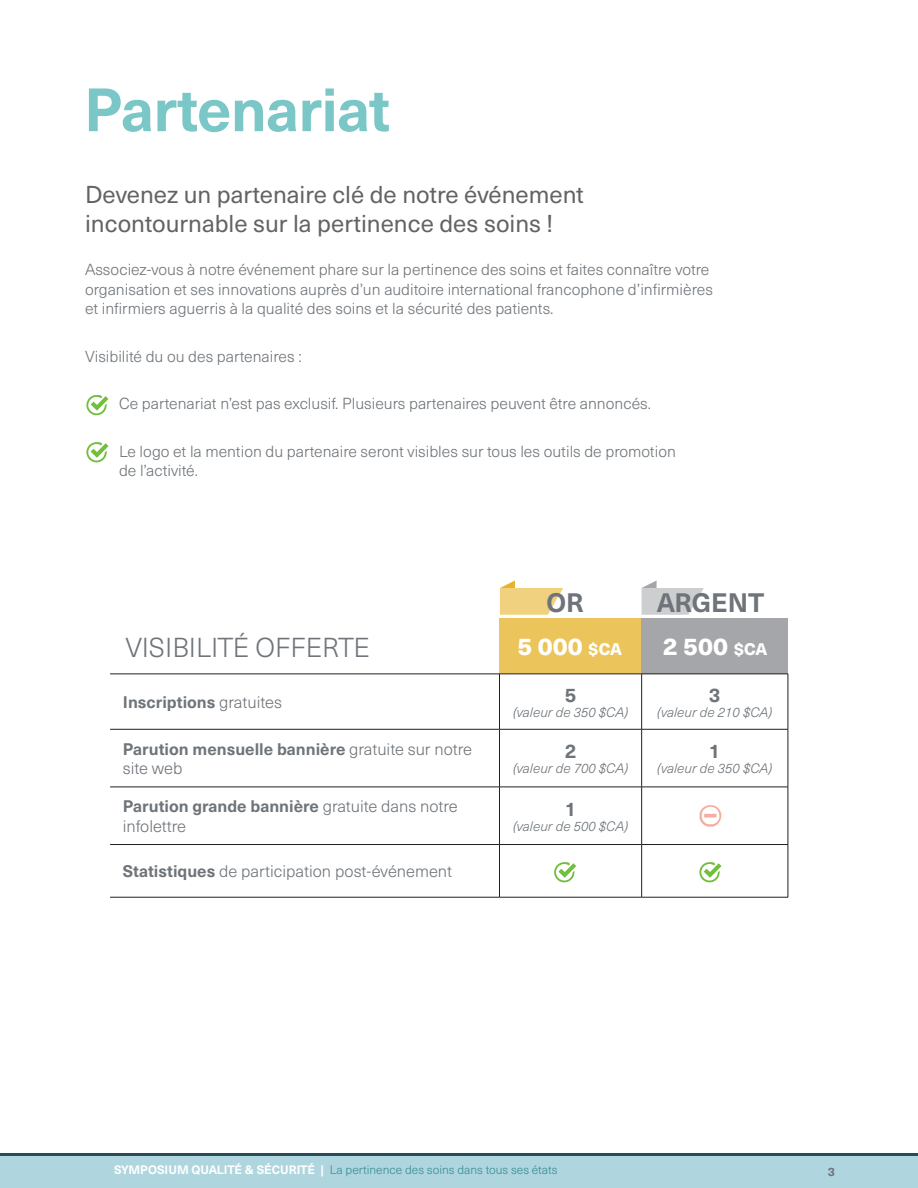
<style>
.page{position:relative;width:918px;height:1188px;background:#fff}
.page>*{position:absolute;margin:0;border:0;box-sizing:border-box;transform-origin:0 0}
.t1{font:700 60px "Neue Haas Unica W1 G";letter-spacing:-.01em;color:#7bc7c7}
.Paragraphe{font:300 27px "Neue Haas Unica W1 G";color:#6e7479}
.Paragraphe-2{font:700 26.25px "Neue Haas Unica W1 G";letter-spacing:-.005em;color:#6e7479}
.Sous-titre{font:24px/28.8px "Neue Haas Unica W1 G";color:#636366}
.Paragraphe-3{font:800 24px "Neue Haas Unica W1 G";color:#fff}
.Paragraphe-4{font:700 19.5px "Neue Haas Unica W1 G";color:#6e7479}
.Paragraphe-5{font:300 16.5px/19.5px "Neue Haas Unica W1 G";color:#6e7479}
.Paragraphe-6{font:700 16.5px/19.5px "Neue Haas Unica W1 G";color:#6e7479}
.Paragraphe-7{font:300 15.75px/19.5px "Neue Haas Unica W1 G";color:#6e7479}
.Paragraphe-8{font:italic 300 13.5px "Neue Haas Unica W1 G";color:#6e7479}
.t2{font:300 12px "Neue Haas Unica W1 G";color:#388d92}
.t3{font:700 12px "Neue Haas Unica W1 G";color:#6e7479}
.s1{font-size:16.5px}
.s2{font-weight:300}
.s3{font-weight:700}
.s4{font-weight:700;color:#fff}
</style>
<div class="page">
<svg style="left:642px;top:580px;width:62px;height:35px"></svg>
<svg style="left:500px;top:580px;width:63px;height:35px"></svg>
<div style="left:0;top:1154px;width:918px;height:34px;background:#afd5de"></div>
<hr style="left:0;top:1153px;width:918px;height:2px;background:#274d5a">
<div style="left:499px;top:619px;width:143px;height:55px;background:#ecc45c"></div>
<div style="left:642px;top:619px;width:146px;height:55px;background:#a5a6aa"></div>
<hr style="left:500px;top:674px;width:142px;height:1px;background:#231f20">
<hr style="left:642px;top:674px;width:146px;height:1px;background:#231f20">
<hr style="left:641px;top:674px;width:1px;height:55px;background:#231f20">
<hr style="left:500px;top:729px;width:142px;height:1px;background:#231f20">
<hr style="left:642px;top:729px;width:146px;height:1px;background:#231f20">
<hr style="left:641px;top:729px;width:1px;height:58px;background:#231f20">
<hr style="left:500px;top:787px;width:142px;height:1px;background:#231f20">
<hr style="left:642px;top:787px;width:146px;height:1px;background:#231f20">
<hr style="left:641px;top:787px;width:1px;height:57px;background:#231f20">
<hr style="left:500px;top:844px;width:142px;height:1px;background:#231f20">
<hr style="left:642px;top:844px;width:146px;height:1px;background:#231f20">
<hr style="left:641px;top:845px;width:1px;height:52px;background:#231f20">
<hr style="left:500px;top:897px;width:142px;height:1px;background:#231f20">
<hr style="left:642px;top:897px;width:146px;height:1px;background:#231f20">
<hr style="left:110px;top:674px;width:390px;height:1px;background:#231f20">
<hr style="left:499px;top:674px;width:1px;height:55px;background:#231f20">
<hr style="left:110px;top:729px;width:390px;height:1px;background:#231f20">
<hr style="left:499px;top:729px;width:1px;height:58px;background:#231f20">
<hr style="left:110px;top:787px;width:390px;height:1px;background:#231f20">
<hr style="left:499px;top:787px;width:1px;height:57px;background:#231f20">
<hr style="left:110px;top:844px;width:390px;height:1px;background:#231f20">
<hr style="left:499px;top:845px;width:1px;height:52px;background:#231f20">
<hr style="left:110px;top:897px;width:390px;height:1px;background:#231f20">
<hr style="left:788px;top:674px;width:1px;height:55px;background:#231f20">
<hr style="left:788px;top:729px;width:1px;height:58px;background:#231f20">
<hr style="left:788px;top:787px;width:1px;height:57px;background:#231f20">
<hr style="left:788px;top:845px;width:1px;height:52px;background:#231f20">
<svg style="left:554px;top:862px;width:22px;height:20px"></svg>
<svg style="left:699px;top:862px;width:23px;height:20px"></svg>
<svg style="left:700px;top:805px;width:21px;height:22px"></svg>
<svg style="left:704px;top:814px;width:12px;height:4px"></svg>
<svg style="left:86px;top:395px;width:22px;height:20px"></svg>
<svg style="left:86px;top:442px;width:22px;height:20px"></svg>
<h1 class="t1" style="left:84px;top:64px;width:308px">Partenariat</h1>
<p class="Sous-titre" style="left:85px;top:179px;width:500px">Devenez un partenaire clé de notre événement incontournable sur la pertinence des soins !</p>
<p class="Paragraphe-7" style="left:85px;top:259px;width:629px">Associez-vous à notre événement phare sur la pertinence des soins et faites connaître votre organisation et ses innovations auprès d’un auditoire international francophone d’infirmières et infirmiers aguerris à la qualité des soins et la sécurité des patients.</p>
<p class="Paragraphe-7" style="left:85px;top:346px;width:218px">Visibilité du ou des partenaires :</p>
<p class="Paragraphe-7" style="left:119px;top:393px;width:534px">Ce partenariat n’est pas exclusif. Plusieurs partenaires peuvent être annoncés.</p>
<p class="Paragraphe-7" style="left:119px;top:441px;width:558px">Le logo et la mention du partenaire seront visibles sur tous les outils de promotion de l’activité.</p>
<p class="Paragraphe-2" style="left:547px;top:583px;width:39px">OR</p>
<p class="Paragraphe-2" style="left:657px;top:583px;width:109px">ARGENT</p>
<p class="Paragraphe" style="left:126px;top:628px;width:246px">VISIBILITÉ OFFERTE</p>
<p class="Paragraphe-3" style="left:517px;top:628px;width:106px">5 000 <span class="s1">$CA</span></p>
<p class="Paragraphe-3" style="left:663px;top:628px;width:106px">2 500 <span class="s1">$CA</span></p>
<p class="Paragraphe-6" style="left:123px;top:691px;width:161px">Inscriptions <span class="s2">gratuites</span></p>
<p class="Paragraphe-4" style="left:565px;top:680px;width:13px">5</p>
<p class="Paragraphe-8" style="left:513px;top:702px;width:116px">(valeur de 350 $CA)</p>
<p class="Paragraphe-6" style="left:123px;top:738px;width:351px">Parution mensuelle bannière <span class="s2">gratuite sur notre site web</span></p>
<p class="Paragraphe-4" style="left:565px;top:736px;width:13px">2</p>
<p class="Paragraphe-8" style="left:513px;top:758px;width:116px">(valeur de 700 $CA)</p>
<p class="Paragraphe-5" style="left:123px;top:796px;width:336px"><span class="s3">Parution grande bannière</span> gratuite dans notre infolettre</p>
<p class="Paragraphe-4" style="left:565px;top:794px;width:13px">1</p>
<p class="Paragraphe-8" style="left:513px;top:816px;width:116px">(valeur de 500 $CA)</p>
<p class="Paragraphe-5" style="left:123px;top:861px;width:331px"><span class="s3">Statistiques</span> de participation post-événement</p>
<p class="Paragraphe-4" style="left:709px;top:680px;width:13px">3</p>
<p class="Paragraphe-8" style="left:657px;top:702px;width:116px">(valeur de 210 $CA)</p>
<p class="Paragraphe-4" style="left:709px;top:736px;width:13px">1</p>
<p class="Paragraphe-8" style="left:657px;top:758px;width:116px">(valeur de 350 $CA)</p>
<p class="t2" style="left:114px;top:1161px;width:445px"><span class="s4">SYMPOSIUM QUALITÉ &amp; SÉCURITÉ |</span> La pertinence des soins dans tous ses états</p>
<p class="t3" style="left:828px;top:1162px;width:9px">3</p>
</div>
